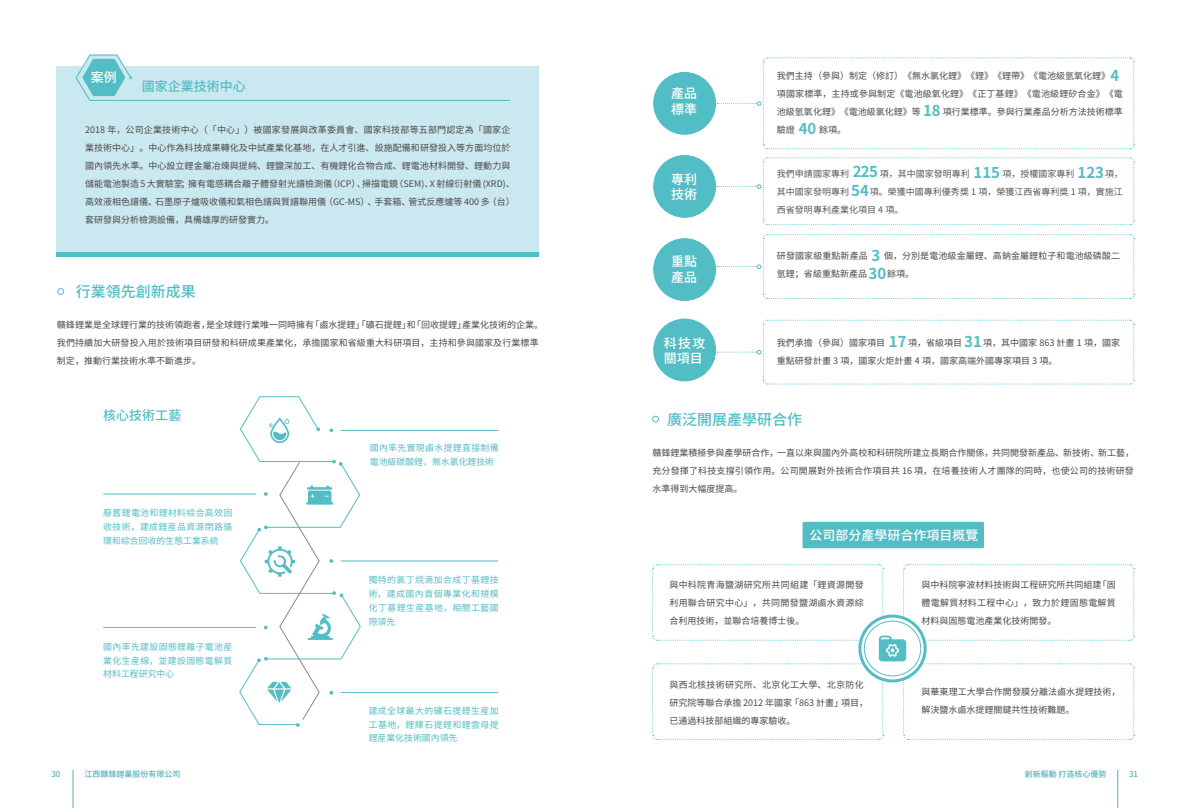
<style>
.page{position:relative;width:1191px;height:808px;background:#fff}
.page>*{position:absolute;margin:0;border:0;box-sizing:border-box;transform-origin:0 0}
.t1{font:700 15px/17.6px "Source Han Sans CN";color:#53bdc5}
.t2{font:500 15px "Source Han Sans CN";color:#53bdc5}
.t3{font:500 13px/15.6px "Source Han Sans CN";color:#fff}
.t4{font:500 13px "Source Han Sans CN";color:#53bdc5}
.t5{font:9px/18px "Source Han Sans CN";letter-spacing:.005em;color:#4c4948}
.t6{font:9px/18px "Source Han Sans CN";color:#4c4948}
.t7{font:8.9px/13.8px "Source Han Sans CN";letter-spacing:.045em;color:#53bdc5;text-align:justify}
.t8{font:500 8px "Source Han Sans CN";color:#50b3b9}
</style>
<div class="page">
<hr style="left:72px;top:770px;width:1px;height:38px;background:#50b3b9">
<hr style="left:1117px;top:770px;width:1px;height:38px;background:#50b3b9">
<div style="left:57px;top:66px;width:482px;height:186px;background:#cae8ef"></div>
<div style="left:57px;top:252px;width:482px;height:5px;background:#53bdc5"></div>
<div style="left:57px;top:288px;width:7px;height:7px;border:1px solid #53bdc5;border-radius:50%"></div>
<div style="left:652px;top:416px;width:7px;height:6px;border:1px solid #53bdc5;border-radius:50%"></div>
<hr style="left:341px;top:430px;width:157px;height:1px;background:#53bdc5">
<hr style="left:103px;top:493px;width:153px;height:1px;background:#53bdc5">
<hr style="left:103px;top:627px;width:153px;height:1px;background:#53bdc5">
<hr style="left:341px;top:560px;width:157px;height:1px;background:#53bdc5">
<hr style="left:341px;top:692px;width:157px;height:1px;background:#53bdc5">
<svg style="left:75px;top:54px;width:435px;height:47px"></svg>
<div style="left:652px;top:71px;width:64px;height:64px;background:#53bdc5;border-radius:50%"></div>
<div style="left:652px;top:71px;width:65px;height:65px;border:1px solid #fff;border-radius:50%"></div>
<svg style="left:717px;top:57px;width:417px;height:93px"></svg>
<div style="left:652px;top:154px;width:64px;height:64px;background:#53bdc5;border-radius:50%"></div>
<div style="left:652px;top:154px;width:65px;height:65px;border:1px solid #fff;border-radius:50%"></div>
<svg style="left:717px;top:157px;width:417px;height:69px"></svg>
<div style="left:652px;top:238px;width:64px;height:63px;background:#53bdc5;border-radius:50%"></div>
<div style="left:652px;top:237px;width:65px;height:65px;border:1px solid #fff;border-radius:50%"></div>
<svg style="left:717px;top:234px;width:417px;height:65px"></svg>
<div style="left:652px;top:318px;width:64px;height:64px;background:#53bdc5;border-radius:50%"></div>
<div style="left:652px;top:318px;width:65px;height:64px;border:1px solid #fff;border-radius:50%"></div>
<svg style="left:717px;top:319px;width:417px;height:66px"></svg>
<div style="left:802px;top:522px;width:182px;height:26px;background:#53bdc5"></div>
<svg style="left:652px;top:564px;width:482px;height:176px"></svg>
<svg style="left:239px;top:396px;width:122px;height:331px"></svg>
<h1 class="t1" style="left:1110px;top:67px;width:10px">4</h1>
<h2 class="t3" style="left:91px;top:70px;width:27px">案例</h2>
<p class="t5" style="left:777px;top:67px;width:347px">我們主持（參與）制定（修訂）《無水氯化鋰》《鋰》《鋰帶》《電池級氫氧化鋰》<br>項國家標準，主持或參與制定《電池級氧化鋰》《正丁基鋰》《電池級鋰矽合金》《電池級氫氧化鋰》《電池級氯化鋰》等</p>
<h2 class="t4" style="left:142px;top:79px;width:105px">國家企業技術中心</h2>
<p class="t5" style="left:85px;top:121px;width:431px">2018 年，公司企業技術中心（「中心」）被國家發展與改革委員會、國家科技部等五部門認定為「國家企業技術中心」。中心作為科技成果轉化及中試產業化基地，在人才引進、設施配備和研發投入等方面均位於國內領先水準。中心設立鋰金屬冶煉與提純、鋰鹽深加工、有機鋰化合物合成、鋰電池材料開發、鋰動力與儲能電池製造 5 大實驗室；擁有電感耦合離子體發射光譜檢測儀（ICP）、掃描電鏡（SEM)、X 射線衍射儀 (XRD)、高效液相色譜儀、石墨原子爐吸收儀和氣相色譜與質譜聯用儀（GC-MS）、手套箱、管式反應爐等 400 多（台）套研發與分析檢測設備，具備雄厚的研發實力。</p>
<h2 class="t3" style="left:671px;top:86px;width:27px">產品標準</h2>
<h1 class="t1" style="left:923px;top:102px;width:19px">18</h1>
<p class="t5" style="left:943px;top:103px;width:181px">項行業標準。參與行業產品分析方法技術標準</p>
<h1 class="t1" style="left:799px;top:120px;width:19px">40</h1>
<p class="t5" style="left:777px;top:121px;width:19px">驗證</p>
<p class="t5" style="left:819px;top:121px;width:28px">餘項。</p>
<h1 class="t1" style="left:852px;top:163px;width:27px">225</h1>
<h1 class="t1" style="left:973px;top:164px;width:28px">115</h1>
<h1 class="t1" style="left:1077px;top:164px;width:28px">123</h1>
<h1 class="t1" style="left:851px;top:182px;width:19px">54</h1>
<p class="t6" style="left:777px;top:165px;width:73px">我們申請國家專利</p>
<p class="t6" style="left:879px;top:165px;width:91px">項，其中國家發明專利</p>
<p class="t6" style="left:1002px;top:165px;width:73px">項，授權國家專利</p>
<p class="t6" style="left:1105px;top:165px;width:19px">項，</p>
<p class="t6" style="left:777px;top:183px;width:73px">其中國家發明專利</p>
<h2 class="t3" style="left:671px;top:171px;width:27px">專利技術</h2>
<p class="t6" style="left:777px;top:183px;width:347px;text-indent:93px">項。榮獲中國專利優秀獎 1 項，榮獲江西省專利獎 1 項，實施江西省發明專利產業化項目 4 項。</p>
<h1 class="t2" style="left:76px;top:283px;width:122px">行業領先創新成果</h1>
<p class="t5" style="left:57px;top:316px;width:488px">贛鋒鋰業是全球鋰行業的技術領跑者，是全球鋰行業唯一同時擁有「鹵水提鋰」「礦石提鋰」和「回收提鋰」產業化技術的企業。我們持續加大研發投入用於技術項目研發和科研成果產業化，承擔國家和省級重大科研項目，主持和參與國家及行業標準制定，推動行業技術水準不斷進步。</p>
<h2 class="t4" style="left:103px;top:408px;width:80px">核心技術工藝</h2>
<p class="t7" style="left:103px;top:506px;width:130px">廢舊鋰電池和鋰材料綜合高效回收技術，建成鋰産品資源閉路循環和綜合回收的生態工業系統</p>
<p class="t7" style="left:103px;top:640px;width:130px">國內率先建設固態鋰離子電池産業化生産線，並建設固態電解質材料工程研究中心</p>
<p class="t7" style="left:370px;top:441px;width:130px">國內率先實現鹵水提鋰直接制備電池級碳酸鋰、無水氯化鋰技術</p>
<p class="t7" style="left:369px;top:573px;width:132px">獨特的氯丁烷滴加合成丁基鋰技術，建成國內首個專業化和規模化丁基鋰生産基地，相關工藝國際領先</p>
<p class="t7" style="left:369px;top:704px;width:132px">建成全球最大的礦石提鋰生産加工基地，鋰輝石提鋰和鋰雲母提鋰産業化技術國內領先</p>
<h2 class="t3" style="left:671px;top:254px;width:27px">重點產品</h2>
<h2 class="t3" style="left:664px;top:335px;width:43px">科技攻關項目</h2>
<h1 class="t1" style="left:868px;top:247px;width:19px">3<br>30</h1>
<p class="t5" style="left:777px;top:247px;width:92px">研發國家級重點新產品</p>
<p class="t5" style="left:884px;top:247px;width:238px">個，分別是電池級金屬鋰、高鈉金屬鋰粒子和電池級磷酸二</p>
<p class="t5" style="left:777px;top:265px;width:91px">氫鋰；省級重點新產品</p>
<p class="t5" style="left:887px;top:265px;width:29px">餘項。</p>
<h1 class="t1" style="left:889px;top:333px;width:19px">17</h1>
<h1 class="t1" style="left:964px;top:333px;width:19px">31</h1>
<p class="t5" style="left:777px;top:334px;width:109px">我們承擔（參與）國家項目</p>
<p class="t5" style="left:908px;top:334px;width:55px">項，省級項目</p>
<p class="t5" style="left:777px;top:334px;width:344px;text-indent:206px">項，其中國家 863 計畫 1 項，國家重點研發計畫 3 項，國家火炬計畫 4 項，國家高端外國專家項目 3 項。</p>
<h1 class="t2" style="left:667px;top:411px;width:136px">廣泛開展產學研合作</h1>
<p class="t5" style="left:652px;top:444px;width:483px;text-align:justify">贛鋒鋰業積極參與產學研合作，一直以來與國內外高校和科研院所建立長期合作關係，共同開發新產品、新技術、新工藝，充分發揮了科技支撐引領作用。公司開展對外技術合作項目共 16 項，在培養技術人才團隊的同時，也使公司的技術研發水準得到大幅度提高。</p>
<h2 class="t3" style="left:809px;top:527px;width:170px">公司部分產學研合作項目概覽</h2>
<p class="t5" style="left:669px;top:576px;width:196px;text-align:justify">與中科院青海鹽湖研究所共同組建「鋰資源開發利用聯合研究中心」，共同開發鹽湖鹵水資源綜合利用技術，並聯合培養博士後。</p>
<p class="t5" style="left:921px;top:576px;width:196px;text-align:justify">與中科院寧波材料技術與工程研究所共同組建「固體電解質材料工程中心」，致力於鋰固態電解質材料與固態電池產業化技術開發。</p>
<p class="t5" style="left:669px;top:675px;width:200px">與西北核技術研究所、北京化工大學、北京防化研究院等聯合承擔 2012 年國家「863 計畫」項目，已通過科技部組織的專家驗收。</p>
<p class="t5" style="left:921px;top:683px;width:200px">與華東理工大學合作開發膜分離法鹵水提鋰技術，解決鹽水鹵水提鋰關鍵共性技術難題。</p>
<p class="t8" style="left:51px;top:769px;width:11px">30</p>
<p class="t8" style="left:84px;top:769px;width:97px">江西贛鋒鋰業股份有限公司</p>
<p class="t8" style="left:1024px;top:769px;width:83px">創新驅動 打造核心優勢</p>
<p class="t8" style="left:1129px;top:769px;width:11px">31</p>
</div>
